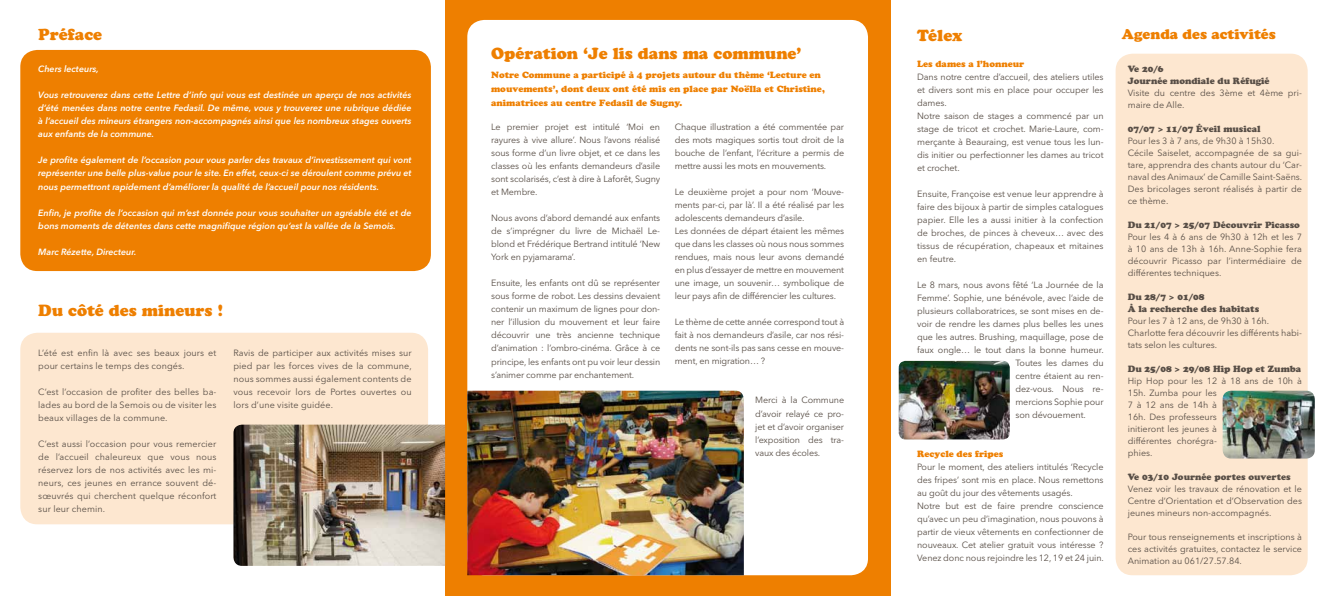
<style>
.page{position:relative;width:1324px;height:596px;background:#fff}
.page>*{position:absolute;margin:0;border:0;box-sizing:border-box;transform-origin:0 0}
.t1{font:16px "Cooper Black Std";color:#ee7f00}
.t2{font:14px "Cooper Black Std";color:#ee7f00}
.t3{font:9px/13px "Avenir Next LT Pro";letter-spacing:-.01em;color:#584e46;text-align:justify}
.t4{font:italic 600 9px/13px "Avenir Next LT Pro";color:#fff;text-align:justify}
.t5{font:9px/14px "Cooper Black Std";color:#ee7f00}
.t6{font:9px/12px "Cooper Black Std";color:#584e46}
.t7{font:9px/13px "Avenir Next LT Pro";letter-spacing:.01em;color:#584e46}
</style>
<div class="page">
<div style="left:20px;top:332px;width:408px;height:192px;background:#fde7d0;border-radius:17px"></div>
<div style="left:20px;top:50px;width:411px;height:221px;background:#ee7f00;border-radius:17px"></div>
<div style="left:445px;top:0;width:445px;height:595px;background:#ee7f00"></div>
<div style="left:467px;top:20px;width:401px;height:555px;background:#fff;border-radius:17px"></div>
<div style="left:1115px;top:54px;width:192px;height:521px;background:#fde7d0;border-radius:17px"></div>
<img style="left:1222px;top:390px;width:93px;height:68px">
<img style="left:899px;top:360px;width:111px;height:79px">
<img style="left:467px;top:390px;width:277px;height:185px">
<img style="left:233px;top:424px;width:212px;height:141px">
<h1 class="t1" style="left:38px;top:24px;width:65px">Préface</h1>
<p class="t4" style="left:38px;top:63px;width:62px">Chers lecteurs,</p>
<p class="t4" style="left:38px;top:89px;width:375px">Vous retrouverez dans cette Lettre d’info qui vous est destinée un aperçu de nos activités d’été menées dans notre centre Fedasil. De même, vous y trouverez une rubrique dédiée à l’accueil des mineurs étrangers non-accompagnés ainsi que les nombreux stages ouverts aux enfants de la commune.</p>
<p class="t4" style="left:38px;top:154px;width:375px">Je profite également de l’occasion pour vous parler des travaux d’investissement qui vont représenter une belle plus-value pour le site. En effet, ceux-ci se déroulent comme prévu et nous permettront rapidement d’améliorer la qualité de l’accueil pour nos résidents.</p>
<p class="t4" style="left:38px;top:206px;width:375px">Enfin, je profite de l’occasion qui m’est donnée pour vous souhaiter un agréable été et de bons moments de détentes dans cette magnifique région qu’est la vallée de la Semois.</p>
<p class="t4" style="left:38px;top:245px;width:100px">Marc Rézette, Directeur.</p>
<h1 class="t1" style="left:38px;top:300px;width:186px">Du côté des mineurs !</h1>
<p class="t7" style="left:38px;top:346px;width:180px">L’été est enfin là avec ses beaux jours et pour certains le temps des congés.</p>
<p class="t3" style="left:38px;top:385px;width:180px">C’est l’occasion de profiter des belles ba&shy;lades au bord de la Semois ou de visiter les beaux villages de la commune.</p>
<p class="t3" style="left:38px;top:437px;width:180px">C’est aussi l’occasion pour vous remercier de l’accueil chaleureux que vous nous réservez lors de nos activités avec les mi&shy;neurs, ces jeunes en errance souvent dé&shy;sœuvrés qui cherchent quelque réconfort sur leur chemin.</p>
<p class="t3" style="left:233px;top:346px;width:180px">Ravis de participer aux activités mises sur pied par les forces vives de la commune, nous sommes aussi également contents de vous recevoir lors de Portes ouvertes ou lors d’une visite guidée.</p>
<h1 class="t1" style="left:491px;top:44px;width:312px">Opération ‘Je lis dans ma commune’</h1>
<p class="t5" style="left:491px;top:68px;width:335px">Notre Commune a participé à 4 projets autour du thème ‘Lecture en mouvements’, dont deux ont été mis en place par Noëlla et Christine, animatrices au centre Fedasil de Sugny.</p>
<p class="t3" style="left:491px;top:120px;width:171px">Le premier projet est intitulé ‘Moi en rayures à vive allure’. Nous l’avons réalisé sous forme d’un livre objet, et ce dans les classes où les enfants demandeurs d’asile sont scolarisés, c’est à dire à Laforêt, Sugny et Membre.</p>
<p class="t3" style="left:491px;top:211px;width:171px">Nous avons d’abord demandé aux enfants de s’imprégner du livre de Michaël Le&shy;blond et Frédérique Bertrand intitulé ‘New York en pyjamarama’.</p>
<p class="t3" style="left:491px;top:276px;width:171px">Ensuite, les enfants ont dû se représenter sous forme de robot. Les dessins devaient contenir un maximum de lignes pour don&shy;ner l’illusion du mouvement et leur faire découvrir une très ancienne technique d’animation : l’ombro-cinéma. Grâce à ce principe, les enfants ont pu voir leur dessin s’animer comme par enchantement.</p>
<p class="t3" style="left:675px;top:120px;width:171px">Chaque illustration a été commentée par des mots magiques sortis tout droit de la bouche de l’enfant, l’écriture a permis de mettre aussi les mots en mouvements.</p>
<p class="t3" style="left:675px;top:185px;width:171px;text-align:left">Le deuxième projet a pour nom ‘Mouve&shy;ments par-ci, par là’. Il a été réalisé par les adolescents demandeurs d’asile.<br>Les données de départ étaient les mêmes que dans les classes où nous nous sommes rendues, mais nous leur avons demandé en plus d’essayer de mettre en mouvement une image, un souvenir… symbolique de leur pays afin de différencier les cultures.</p>
<p class="t3" style="left:675px;top:315px;width:171px">Le thème de cette année correspond tout à fait à nos demandeurs d’asile, car nos rési&shy;dents ne sont-ils pas sans cesse en mouve&shy;ment, en migration… ?</p>
<p class="t3" style="left:755px;top:393px;width:90px">Merci à la Commune d’avoir relayé ce pro&shy;jet et d’avoir organiser l’exposition des tra&shy;vaux des écoles.</p>
<h1 class="t1" style="left:917px;top:25px;width:47px">Télex</h1>
<p class="t5" style="left:917px;top:56px;width:109px">Les dames a l’honneur</p>
<p class="t3" style="left:917px;top:70px;width:188px;text-align:left">Dans notre centre d’accueil, des ateliers utiles et divers sont mis en place pour occuper les dames.<br>Notre saison de stages a commencé par un stage de tricot et crochet. Marie-Laure, com&shy;merçante à Beauraing, est venue tous les lun&shy;dis initier ou perfectionner les dames au tricot et crochet.</p>
<p class="t3" style="left:917px;top:187px;width:188px">Ensuite, Françoise est venue leur apprendre à faire des bijoux à partir de simples catalogues papier. Elle les a aussi initier à la confection de broches, de pinces à cheveux… avec des tissus de récupération, chapeaux et mitaines en feutre.</p>
<p class="t3" style="left:917px;top:278px;width:188px">Le 8 mars, nous avons fêté ‘La Journée de la</p>
<p class="t3" style="left:917px;top:291px;width:188px">Femme’. Sophie, une bénévole, avec l’aide de</p>
<p class="t3" style="left:917px;top:304px;width:188px">plusieurs collaboratrices, se sont mises en de-</p>
<p class="t3" style="left:917px;top:317px;width:188px">voir de rendre les dames plus belles les unes</p>
<p class="t3" style="left:917px;top:330px;width:188px">que les autres. Brushing, maquillage, pose de</p>
<p class="t3" style="left:917px;top:343px;width:188px">faux ongle… le tout dans la bonne humeur.</p>
<p class="t3" style="left:1015px;top:356px;width:90px">Toutes les dames du</p>
<p class="t3" style="left:1015px;top:369px;width:90px">centre étaient au ren-</p>
<p class="t3" style="left:1015px;top:382px;width:90px">dez-vous. Nous re-</p>
<p class="t3" style="left:1015px;top:395px;width:90px">mercions Sophie pour</p>
<p class="t3" style="left:1015px;top:408px;width:72px">son dévouement.</p>
<p class="t5" style="left:917px;top:446px;width:88px">Recycle des fripes</p>
<p class="t3" style="left:917px;top:460px;width:188px;text-align:left">Pour le moment, des ateliers intitulés ‘Recycle des fripes’ sont mis en place. Nous remettons au goût du jour des vêtements usagés.<br>Notre but est de faire prendre conscience qu’avec un peu d’imagination, nous pouvons à partir de vieux vêtements en confectionner de nouveaux. Cet atelier gratuit vous intéresse ?<br>Venez donc nous rejoindre les 12, 19 et 24 juin.</p>
<h2 class="t2" style="left:1122px;top:26px;width:155px">Agenda des activités</h2>
<p class="t6" style="left:1128px;top:63px;width:143px">Ve 20/6<br>Journée mondiale du Réfugié</p>
<p class="t3" style="left:1128px;top:87px;width:176px;line-height:12px">Visite du centre des 3ème et 4ème pri&shy;maire de Alle.</p>
<p class="t6" style="left:1128px;top:123px;width:134px">07/07 &gt; 11/07 Éveil musical</p>
<p class="t3" style="left:1128px;top:135px;width:176px;line-height:12px;text-align:left">Pour les 3 à 7 ans, de 9h30 à 15h30.<br>Cécile Saiselet, accompagnée de sa gui&shy;tare, apprendra des chants autour du ‘Car&shy;naval des Animaux’ de Camille Saint-Saëns.<br>Des bricolages seront réalisés à partir de ce thème.</p>
<p class="t6" style="left:1128px;top:219px;width:174px">Du 21/07 &gt; 25/07 Découvrir Picasso</p>
<p class="t3" style="left:1128px;top:231px;width:176px;line-height:12px">Pour les 4 à 6 ans de 9h30 à 12h et les 7 à 10 ans de 13h à 16h. Anne-Sophie fera découvrir Picasso par l’intermédiaire de différentes techniques.</p>
<p class="t6" style="left:1128px;top:291px;width:133px">Du 28/7 &gt; 01/08<br>À la recherche des habitats</p>
<p class="t3" style="left:1128px;top:315px;width:176px;line-height:12px;text-align:left">Pour les 7 à 12 ans, de 9h30 à 16h.<br>Charlotte fera découvrir les différents habi&shy;tats selon les cultures.</p>
<p class="t6" style="left:1128px;top:363px;width:175px">Du 25/08 &gt; 29/08 Hip Hop et Zumba</p>
<p class="t3" style="left:1128px;top:375px;width:176px;line-height:12px;text-align:left">Hip Hop pour les 12 à 18 ans de 10h à<br>15h. Zumba pour les<br>7 à 12 ans de 14h à<br>16h. Des professeurs<br>initieront les jeunes à<br>différentes chorégra-<br>phies.</p>
<p class="t6" style="left:1128px;top:471px;width:164px">Ve 03/10 Journée portes ouvertes</p>
<p class="t3" style="left:1128px;top:483px;width:176px;line-height:12px">Venez voir les travaux de rénovation et le Centre d’Orientation et d’Observation des jeunes mineurs non-accompagnés.</p>
<p class="t3" style="left:1128px;top:531px;width:176px;line-height:12px">Pour tous renseignements et inscriptions à ces activités gratuites, contactez le service Animation au 061/27.57.84.</p>
</div>
